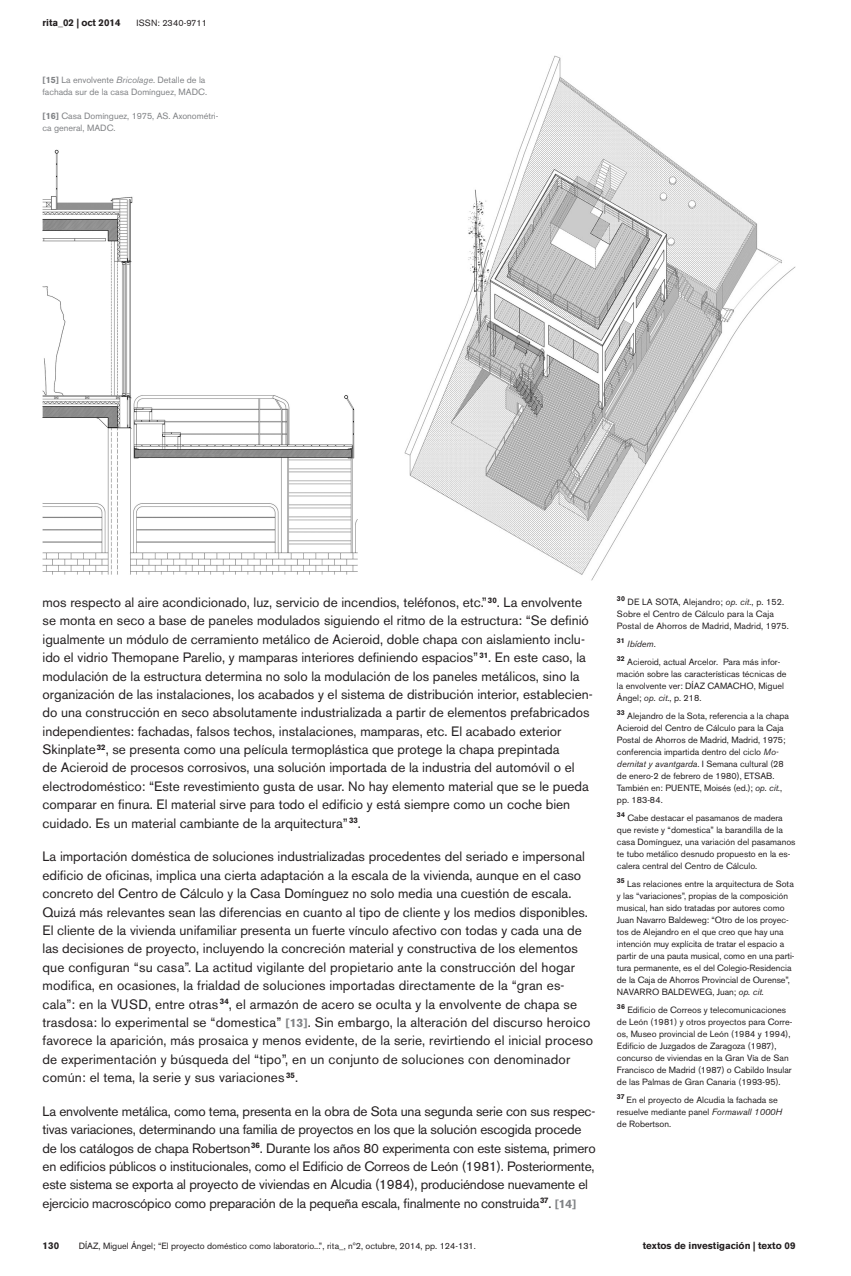
<style>
.page{position:relative;width:851px;height:1276px;background:#fff}
.page>*{position:absolute;margin:0;border:0;box-sizing:border-box;transform-origin:0 0}
.CM3{font:13.5px/18.5px "Akzidenz Grotesk BE";color:#231f20}
.CM6{font:13.5px/18.5px "Akzidenz Grotesk BE";letter-spacing:.01em;color:#231f20}
.CM4{font:13.5px/18.5px "Akzidenz Grotesk BE";letter-spacing:-.015em;color:#231f20}
.t1{font:700 9.75px "Akzidenz Grotesk BE";color:#231f20}
.t2{font:9px/12px "Akzidenz Grotesk BE";color:#231f20}
.figuras{font:9px/12px "Akzidenz Grotesk BE";color:#808285}
.t3{font:9px "Akzidenz Grotesk BE";letter-spacing:.02em;color:#231f20}
.t4{font:italic 9px "Akzidenz Grotesk BE";color:#231f20}
.s1{font-weight:700}
.s2{font-style:italic}
.s3{font-weight:700;font-size:12px;color:#808285}
.s4{font-style:normal}
</style>
<div class="page">
<img style="left:404px;top:55px;width:391px;height:525px">
<img style="left:43px;top:150px;width:314px;height:424px">
<p class="t1" style="left:43px;top:17px;width:79px">rita_02 | oct 2014</p>
<p class="t3" style="left:136px;top:17px;width:72px">ISSN: 2340-9711</p>
<p class="figuras" style="left:43px;top:73px;width:166px"><span class="s1">[15]</span> La envolvente <span class="s2">Bricolage</span>. Detalle de la fachada sur de la casa Domínguez, MADC.</p>
<p class="figuras" style="left:43px;top:109px;width:177px"><span class="s1">[16]</span> Casa Domínguez, 1975, AS. Axonométri&shy;ca general, MADC.</p>
<p class="CM3" style="left:43px;top:593px;width:551px">mos respecto al aire acondicionado, luz, servicio de incendios, teléfonos, etc.” <sup>30</sup>. La envolvente se monta en seco a base de paneles modulados siguiendo el ritmo de la estructura: “Se definió igualmente un módulo de cerramiento metálico de Acieroid, doble chapa con aislamiento inclu&shy;ido el vidrio Themopane Parelio, y mamparas interiores definiendo espacios” <sup>31</sup>. En este caso, la modulación de la estructura determina no solo la modulación de los paneles metálicos, sino la organización de las instalaciones, los acabados y el sistema de distribución interior, establecien&shy;do una construcción en seco absolutamente industrializada a partir de elementos prefabricados independientes: fachadas, falsos techos, instalaciones, mamparas, etc. El acabado exterior Skinplate <sup>32</sup>, se presenta como una película termoplástica que protege la chapa prepintada<br>de Acieroid de procesos corrosivos, una solución importada de la industria del automóvil o el electrodoméstico: “Este revestimiento gusta de usar. No hay elemento material que se le pueda comparar en finura. El material sirve para todo el edificio y está siempre como un coche bien cuidado. Es un material cambiante de la arquitectura” <sup>33</sup>.</p>
<p class="CM6" style="left:43px;top:847px;width:552px">La importación doméstica de soluciones industrializadas procedentes del seriado e impersonal edificio de oficinas, implica una cierta adaptación a la escala de la vivienda, aunque en el caso concreto del Centro de Cálculo y la Casa Domínguez no solo media una cuestión de escala.<br>Quizá más relevantes sean las diferencias en cuanto al tipo de cliente y los medios disponibles.<br>El cliente de la vivienda unifamiliar presenta un fuerte vínculo afectivo con todas y cada una de las decisiones de proyecto, incluyendo la concreción material y constructiva de los elementos que configuran “su casa”. La actitud vigilante del propietario ante la construcción del hogar modifica, en ocasiones, la frialdad de soluciones importadas directamente de la “gran es&shy;cala”: en la VUSD, entre otras <sup>34</sup>, el armazón de acero se oculta y la envolvente de chapa se trasdosa: lo experimental se “domestica” <span class="s3">[13]</span>. Sin embargo, la alteración del discurso heroico favorece la aparición, más prosaica y menos evidente, de la serie, revirtiendo el inicial proceso de experimentación y búsqueda del “tipo”, en un conjunto de soluciones con denominador común: el tema, la serie y sus variaciones <sup>35</sup>.</p>
<p class="CM4" style="left:43px;top:1102px;width:554px">La envolvente metálica, como tema, presenta en la obra de Sota una segunda serie con sus respec&shy;tivas variaciones, determinando una familia de proyectos en los que la solución escogida procede de los catálogos de chapa Robertson <sup>36</sup>. Durante los años 80 experimenta con este sistema, primero en edificios públicos o institucionales, como el Edificio de Correos de León (1981). Posteriormente, este sistema se exporta al proyecto de viviendas en Alcudia (1984), produciéndose nuevamente el ejercicio macroscópico como preparación de la pequeña escala, finalmente no construida <sup>37</sup>. <span class="s3">[14]</span></p>
<p class="t2" style="left:617px;top:595px;width:173px"><sup>30</sup> DE LA SOTA, Alejandro; <span class="s2">op. cit.</span>, p. 152.<br>Sobre el Centro de Cálculo para la Caja<br>Postal de Ahorros de Madrid, Madrid, 1975.</p>
<p class="t4" style="left:617px;top:638px;width:40px"><sup>31</sup> Ibídem<span class="s4">.</span></p>
<p class="t2" style="left:617px;top:655px;width:171px"><sup>32</sup> Acieroid, actual Arcelor. Para más infor&shy;mación sobre las características técnicas de la envolvente ver: DÍAZ CAMACHO, Miguel Ángel; <span class="s2">op. cit</span>., p. 218.</p>
<p class="t2" style="left:617px;top:709px;width:173px"><sup>33</sup> Alejandro de la Sota, referencia a la chapa Acieroid del Centro de Cálculo para la Caja Postal de Ahorros de Madrid, Madrid, 1975; conferencia impartida dentro del ciclo <span class="s2">Mo&shy;dernitat y avantgarda</span>. I Semana cultural (28 de enero-2 de febrero de 1980), ETSAB.<br>También en: PUENTE, Moisés (ed.); <span class="s2">op. cit.</span>, pp. 183-84.</p>
<p class="t2" style="left:617px;top:811px;width:180px"><sup>34</sup> Cabe destacar el pasamanos de madera que reviste y “domestica” la barandilla de la casa Domínguez, una variación del pasamanos te tubo metálico desnudo propuesto en la es&shy;calera central del Centro de Cálculo.</p>
<p class="t2" style="left:617px;top:877px;width:179px"><sup>35</sup> Las relaciones entre la arquitectura de Sota y las “variaciones”, propias de la composición musical, han sido tratadas por autores como Juan Navarro Baldeweg: “Otro de los proyec&shy;tos de Alejandro en el que creo que hay una intención muy explícita de tratar el espacio a partir de una pauta musical, como en una parti&shy;tura permanente, es el del Colegio-Residencia de la Caja de Ahorros Provincial de Ourense”, NAVARRO BALDEWEG, Juan; <span class="s2">op. cit.</span></p>
<p class="t2" style="left:617px;top:1003px;width:177px"><sup>36</sup> Edificio de Correos y telecomunicaciones de León (1981) y otros proyectos para Corre&shy;os, Museo provincial de León (1984 y 1994), Edificio de Juzgados de Zaragoza (1987), concurso de viviendas en la Gran Vía de San Francisco de Madrid (1987) o Cabildo Insular de las Palmas de Gran Canaria (1993-95).</p>
<p class="t2" style="left:617px;top:1093px;width:167px"><sup>37</sup> En el proyecto de Alcudia la fachada se resuelve mediante panel <span class="s2">Formawall 1000H </span>de Robertson.</p>
<p class="t1" style="left:43px;top:1240px;width:18px">130</p>
<p class="t2" style="left:79px;top:1239px;width:398px">DÍAZ, Miguel Ángel; “El proyecto doméstico como laboratorio...”, rita_, nº2, octubre, 2014, pp. 124-131.</p>
<p class="t1" style="left:642px;top:1240px;width:154px">textos de investigación | texto 09</p>
</div>
